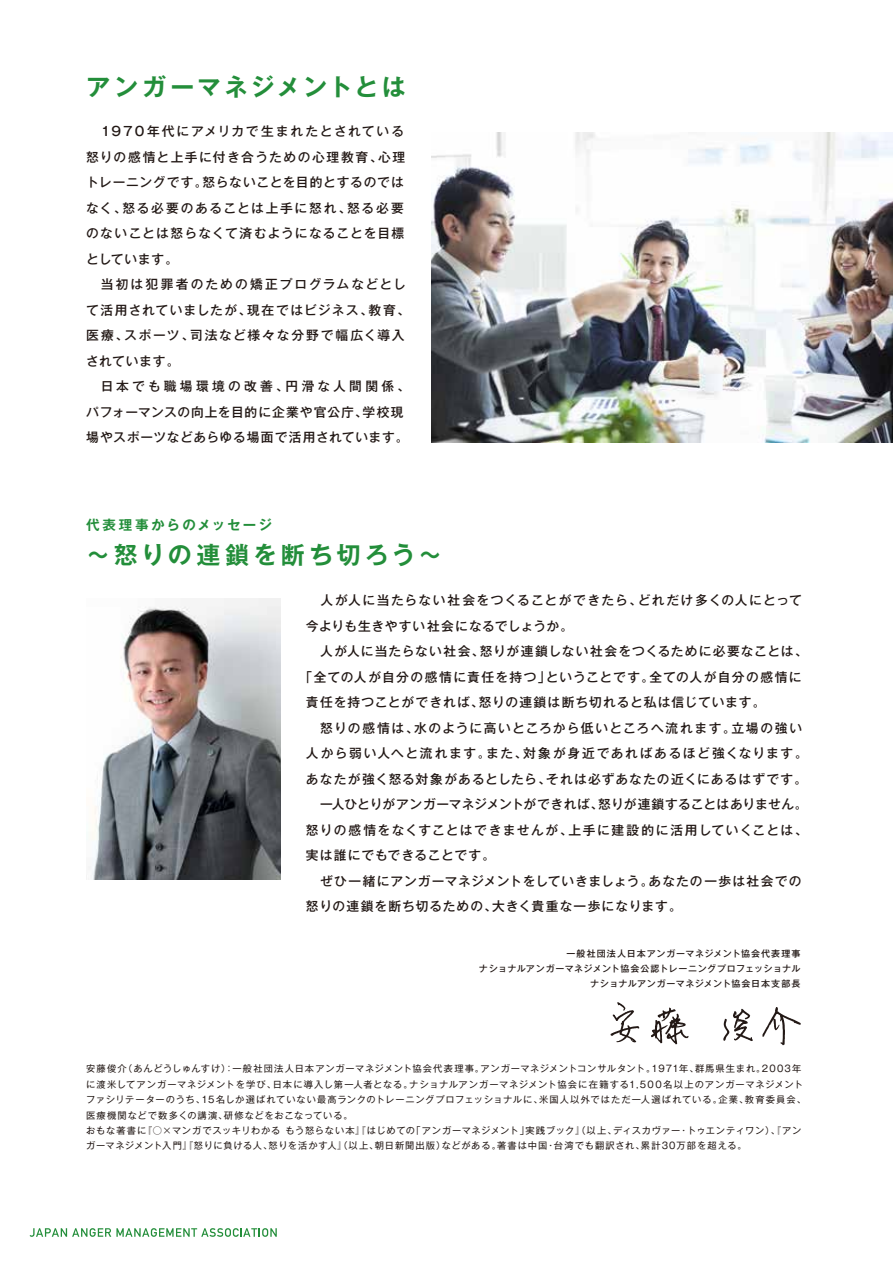
<style>
.page{position:relative;width:893px;height:1263px;background:#fff}
.page>*{position:absolute;margin:0;border:0;box-sizing:border-box;transform-origin:0 0}
.t1{font:700 24px "Gothic MB101 Pro De";letter-spacing:.16em;color:#238e3a}
.t2{font:700 24px "Gothic MB101 Pro De";letter-spacing:.135em;color:#238e3a}
.t3{font:700 13.5px "Gothic MB101 Pro De";letter-spacing:.17em;color:#238e3a}
.t4{font:500 12.75px/25.5px "Gothic MB101 Pro";letter-spacing:.09em;color:#221815;text-align:justify}
.t5{font:500 12.75px/25.5px "Gothic MB101 Pro";letter-spacing:.13em;color:#221815}
.t6{font:500 12.75px "Gothic MB101 Pro";letter-spacing:.11em;color:#221815}
.t7{font:500 12.75px "Gothic MB101 Pro";letter-spacing:.01em;color:#221815}
.t8{font:500 12.75px "Gothic MB101 Pro";letter-spacing:.125em;color:#221815}
.t9{font:500 12.75px "Gothic MB101 Pro";letter-spacing:.035em;color:#221815}
.t10{font:500 12.75px "Gothic MB101 Pro";letter-spacing:.07em;color:#221815}
.t11{font:9.3px/15.5px "Gothic MB101 Pro";letter-spacing:.09em;color:#221815}
.t12{font:500 9px/15px "Gothic MB101 Pro";letter-spacing:.06em;color:#221815;text-align:right}
.s1{font-family:"Koz Go Pr 6 N"}
</style>
<div class="page">
<img style="left:432px;top:133px;width:461px;height:310px">
<svg style="left:30px;top:1228px;width:247px;height:9px"></svg>
<svg style="left:610px;top:1002px;width:191px;height:43px"></svg>
<img style="left:86px;top:598px;width:194px;height:282px">
<h1 class="t2" style="left:86px;top:67px;width:321px">アンガーマネジメントとは</h1>
<p class="t4" style="left:86px;top:117px;width:321px;text-indent:15px">1970年代にアメリカで生まれたとされている怒りの感情と上手に付き合うための心理教育、心理トレーニングです。怒らないことを目的とするのではなく、怒る必要のあることは上手に怒れ、怒る必要のないことは怒らなくて済むようになることを目標としています。</p>
<p class="t5" style="left:86px;top:270px;width:326px;text-indent:15px">当初は犯罪者のための矯正プログラムなどとして活用されていましたが、現在ではビジネス、教育、医療、スポーツ、司法など様々な分野で幅広く導入されています。</p>
<p class="t4" style="left:86px;top:372px;width:326px;text-align:left;text-indent:15px">日本でも職場環境の改善、円滑な人間関係、パフォーマンスの向上を目的に企業や官公庁、学校現場やスポーツなどあらゆる場面で活用されています。</p>
<p class="t3" style="left:86px;top:513px;width:187px">代表理事からのメッセージ</p>
<h1 class="t1" style="left:86px;top:535px;width:358px">～怒りの連鎖を断ち切ろう～</h1>
<p class="t4" style="left:320px;top:586px;width:483px">人が人に当たらない社会をつくることができたら、どれだけ多くの人にとって</p>
<p class="t9" style="left:306px;top:615px;width:269px">今よりも生きやすい社会になるでしょうか。</p>
<p class="t4" style="left:306px;top:637px;width:503px">　人が人に当たらない社会、怒りが連鎖しない社会をつくるために必要なことは、</p>
<p class="t4" style="left:300px;top:663px;width:504px">「全ての人が自分の感情に責任を持つ」ということです。全ての人が自分の感情に</p>
<p class="t4" style="left:306px;top:688px;width:461px">責任を持つことができれば、怒りの連鎖は断ち切れると私は信じています。</p>
<p class="t6" style="left:320px;top:717px;width:483px">怒りの感情は、水のように高いところから低いところへ流れます。立場の強い</p>
<p class="t8" style="left:306px;top:743px;width:503px">人から弱い人へと流れます。また、対象が身近であればあるほど強くなります。</p>
<p class="t4" style="left:306px;top:765px;width:503px">あなたが強く怒る対象があるとしたら、それは必ずあなたの近くにあるはずです。</p>
<p class="t7" style="left:320px;top:794px;width:489px">一人ひとりがアンガーマネジメントができれば、怒りが連鎖することはありません。</p>
<p class="t6" style="left:306px;top:819px;width:503px">怒りの感情をなくすことはできませんが、上手に建設的に活用していくことは、</p>
<p class="t10" style="left:306px;top:845px;width:191px">実は誰にでもできることです。</p>
<p class="t4" style="left:306px;top:867px;width:497px">　ぜひ一緒にアンガーマネジメントをしていきましょう。あなたの一歩は社会での</p>
<p class="t4" style="left:306px;top:892px;width:378px">怒りの連鎖を断ち切るための、大きく貴重な一歩になります。</p>
<p class="t12" style="left:479px;top:945px;width:323px">一般社団法人日本アンガーマネジメント協会代表理事<br>ナショナルアンガーマネジメント協会公認トレーニングプロフェッショナルナショナルアンガーマネジメント協会日本支部長</p>
<p class="t11" style="left:86px;top:1060px;width:721px">安藤俊介（あんどうしゅんすけ）：一般社団法人日本アンガーマネジメント協会代表理事。アンガーマネジメントコンサルタント。1971年、群馬県生まれ。2003年に渡米してアンガーマネジメントを学び、日本に導入し第一人者となる。ナショナルアンガーマネジメント協会に在籍する1,500名以上のアンガーマネジメントファシリテーターのうち、15名しか選ばれていない最高ランクのトレーニングプロフェッショナルに、米国人以外ではただ一人選ばれている。企業、教育委員会、医療機関などで数多くの講演、研修などをおこなっている。<br>おもな著書に『<span class="s1">○×</span>マンガでスッキリわかる もう怒らない本』『はじめての「アンガーマネジメント」実践ブック』（以上、ディスカヴァー・トゥエンティワン）、『アンガーマネジメント入門』『怒りに負ける人、怒りを活かす人』（以上、朝日新聞出版）などがある。著書は中国・台湾でも翻訳され、累計30万部を超える。</p>
</div>
